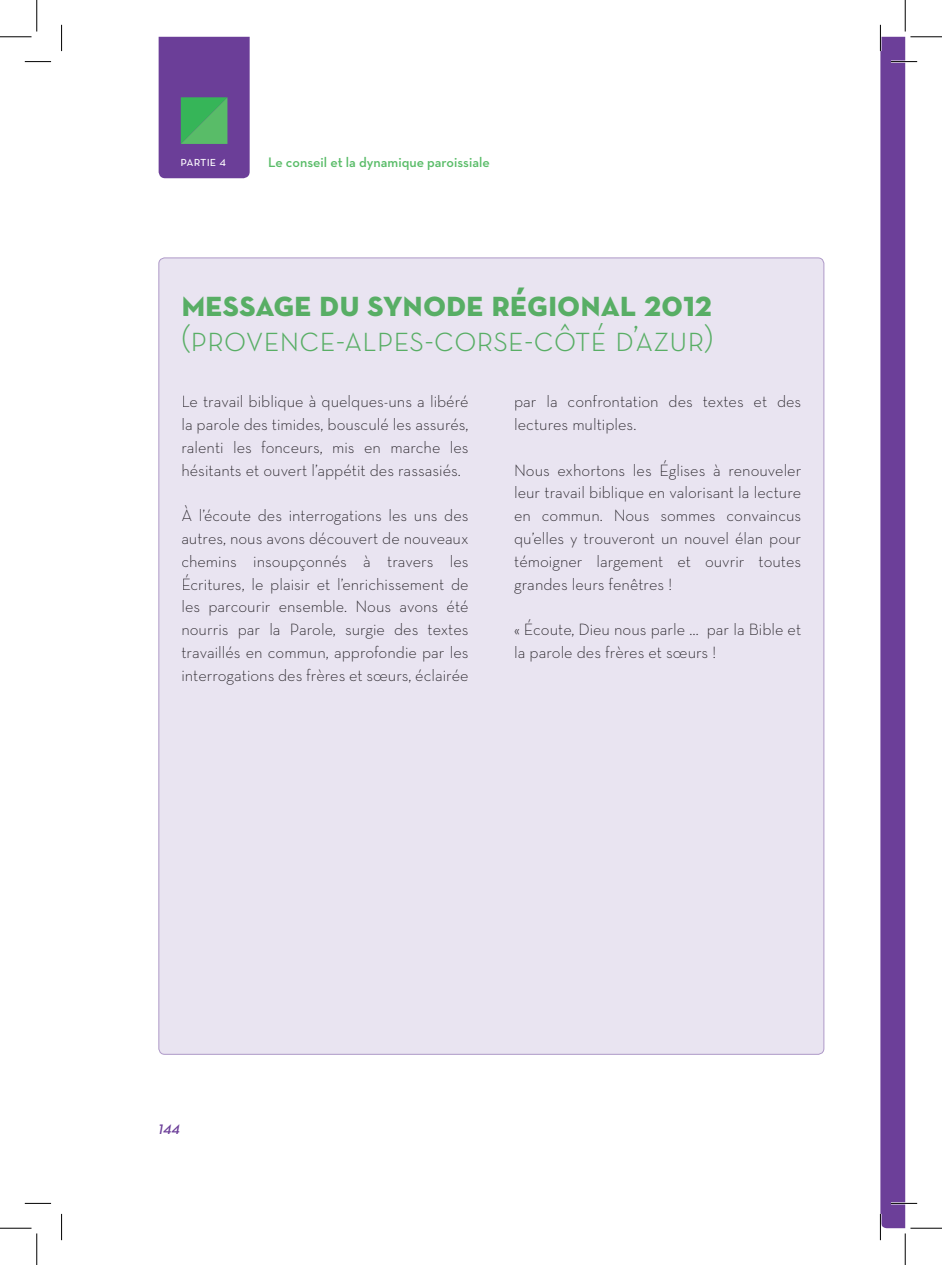
<style>
.page{position:relative;width:942px;height:1265px;background:#fff}
.page>*{position:absolute;margin:0;border:0;box-sizing:border-box;transform-origin:0 0}
.t1{font:36.75px "Neutra Text PS Light SC";letter-spacing:-.01em;color:#58ae65}
.t2{font:36.75px "Neutra Text PS Bold SC";letter-spacing:-.01em;color:#58ae65}
.t3{font:300 16.62px/22.8px "Neutra Text";color:#2b272d;text-align:justify}
.t4{font:600 14px "Neutra Text";color:#59bc68}
.t5{font:14px "Neutra Text PS Book SC";color:#fff}
.t6{font:14px "Neutra Text PS Demi Ita Frac";color:#6b3e98}
</style>
<div class="page">
<div style="left:159px;top:258px;width:665px;height:796px;background:#e9e4f1;border-radius:6px"></div>
<svg style="left:159px;top:37px;width:91px;height:141px;background:#65538f"></svg>
<svg style="left:25px;top:61px;width:26px;height:1px"></svg>
<svg style="left:25px;top:1202px;width:26px;height:1px"></svg>
<svg style="left:61px;top:25px;width:1px;height:26px"></svg>
<svg style="left:61px;top:1213px;width:1px;height:26px"></svg>
<svg style="left:880px;top:25px;width:37px;height:1214px"></svg>
<hr style="left:910px;top:36px;width:32px;height:2px;background:#fff">
<hr style="left:910px;top:1226px;width:32px;height:2px;background:#fff">
<hr style="left:904px;top:0;width:2px;height:32px;background:#fff">
<hr style="left:904px;top:1233px;width:2px;height:31px;background:#fff">
<hr style="left:0;top:36px;width:32px;height:1px;background:#000">
<hr style="left:910px;top:36px;width:32px;height:1px;background:#000">
<hr style="left:0;top:1227px;width:32px;height:1px;background:#000">
<hr style="left:910px;top:1227px;width:32px;height:1px;background:#000">
<hr style="left:36px;top:0;width:1px;height:32px;background:#000">
<hr style="left:36px;top:1233px;width:1px;height:31px;background:#000">
<hr style="left:905px;top:0;width:1px;height:32px;background:#000">
<hr style="left:905px;top:1233px;width:1px;height:31px;background:#000">
<p class="t5" style="left:180px;top:152px;width:47px">partie 4</p>
<p class="t4" style="left:268px;top:153px;width:223px">Le conseil et la dynamique paroissiale</p>
<h1 class="t2" style="left:181px;top:281px;width:532px">message du synode régional 2012</h1>
<h1 class="t1" style="left:181px;top:315px;width:533px">(provence-alpes-corse-côté d’azur)</h1>
<p class="t3" style="left:181px;top:390px;width:289px">Le travail biblique à quelques-uns a libéré la parole des timides, bousculé les assurés, ralenti les fonceurs, mis en marche les hésitants et ouvert l’appétit des rassasiés.</p>
<p class="t3" style="left:181px;top:503px;width:289px">À l’écoute des interrogations les uns des autres, nous avons découvert de nouveaux chemins insoupçonnés à travers les Écritures, le plaisir et l’enrichissement de les parcourir ensemble. Nous avons été nourris par la Parole, surgie des textes travaillés en commun, approfondie par les interrogations des frères et sœurs, éclairée</p>
<p class="t3" style="left:514px;top:390px;width:289px">par la confrontation des textes et des lectures multiples.</p>
<p class="t3" style="left:514px;top:458px;width:289px">Nous exhortons les Églises à renouveler leur travail biblique en valorisant la lecture en commun. Nous sommes convaincus qu’elles y trouveront un nouvel élan pour témoigner largement et ouvrir toutes grandes leurs fenêtres !</p>
<p class="t3" style="left:514px;top:617px;width:289px">« Écoute, Dieu nous parle … par la Bible et la parole des frères et sœurs !</p>
<p class="t6" style="left:159px;top:1122px;width:23px">144</p>
</div>
